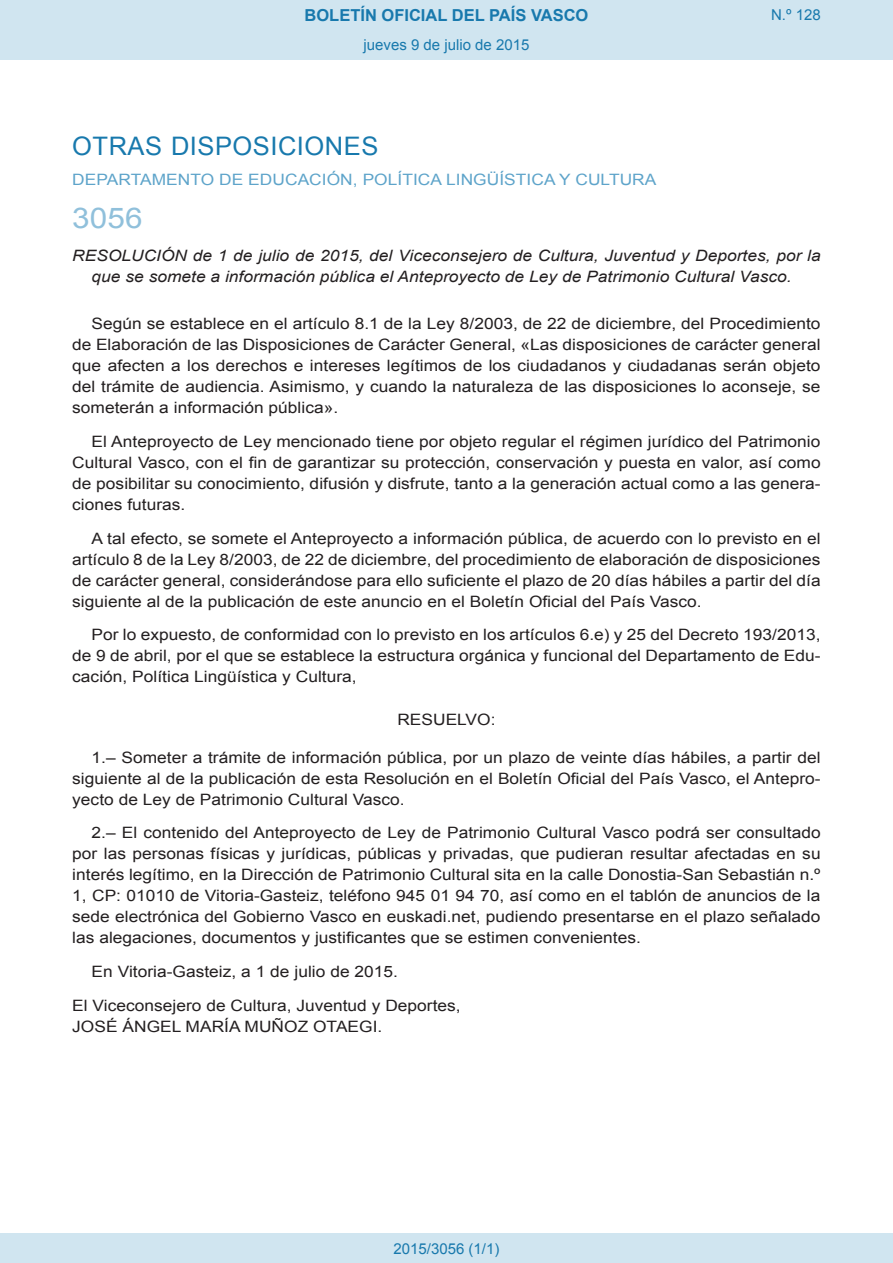
<style>
.page{position:relative;width:893px;height:1263px;background:#fff}
.page>*{position:absolute;margin:0;border:0;box-sizing:border-box;transform-origin:0 0}
.BOPVOrden{font:28.5px "Arial";color:#90c0db;scale:1.11 1}
.BOPVSeccion{font:25.5px "Arial";letter-spacing:.02em;color:#1879ad}
.t1{font:700 16.5px "Arial";color:#1879ad}
.BOPVDetalle{font:15.6px/21px "Arial";color:#231f20;text-align:justify;scale:1.11 1}
.BOPVTitulo{font:italic 15.6px/21px "Arial";color:#231f20;scale:1.11 1}
.BOPVOrganismo{font:15.6px "Arial";letter-spacing:.005em;color:#5ea4ca;scale:1.11 1}
.BOPVFirmaPuesto{font:15.6px "Arial";color:#231f20;scale:1.11 1}
.BOPVFirmaLugFec{font:15.6px "Arial";color:#231f20;scale:1.11 1}
.BOPVFirmaNombre{font:15.6px "Arial";color:#231f20;scale:1.11 1}
.BOPVClave{font:15.6px "Arial";color:#231f20;scale:1.11 1}
.Paginacion_Centro{font:15px "Arial";color:#1879ad}
</style>
<div class="page">
<div style="left:0;top:0;width:893px;height:60px;background:#d0e5f0"></div>
<div style="left:0;top:1233px;width:893px;height:30px;background:#d0e5f0"></div>
<p class="t1" style="left:305px;top:4px;width:285px">BOLETÍN OFICIAL DEL PAÍS VASCO</p>
<p class="Paginacion_Centro" style="left:363px;top:35px;width:167px">jueves 9 de julio de 2015</p>
<p class="Paginacion_Centro" style="left:771px;top:5px;width:51px">N.º 128</p>
<p class="BOPVSeccion" style="left:72px;top:129px;width:308px">OTRAS DISPOSICIONES</p>
<p class="BOPVOrganismo" style="left:72px;top:169px;width:528px">DEPARTAMENTO DE EDUCACIÓN, POLÍTICA LINGÜÍSTICA Y CULTURA</p>
<p class="BOPVOrden" style="left:72px;top:199px;width:65px">3056</p>
<p class="BOPVTitulo" style="left:92px;top:246px;width:658px;text-indent:-19px">RESOLUCIÓN de 1 de julio de 2015, del Viceconsejero de Cultura, Juventud y Deportes, por la que se somete a información pública el Anteproyecto de Ley de Patrimonio Cultural Vasco.</p>
<p class="BOPVDetalle" style="left:72px;top:313px;width:676px;text-indent:19px">Según se establece en el artículo 8.1 de la Ley 8/2003, de 22 de diciembre, del Procedimiento de Elaboración de las Disposiciones de Carácter General, «Las disposiciones de carácter general que afecten a los derechos e intereses legítimos de los ciudadanos y ciudadanas serán objeto del trámite de audiencia. Asimismo, y cuando la naturaleza de las disposiciones lo aconseje, se someterán a información pública».</p>
<p class="BOPVDetalle" style="left:72px;top:431px;width:676px;text-indent:19px">El Anteproyecto de Ley mencionado tiene por objeto regular el régimen jurídico del Patrimonio Cultural Vasco, con el fin de garantizar su protección, conservación y puesta en valor, así como de posibilitar su conocimiento, difusión y disfrute, tanto a la generación actual como a las genera&shy;ciones futuras.</p>
<p class="BOPVDetalle" style="left:72px;top:528px;width:676px;text-indent:19px">A tal efecto, se somete el Anteproyecto a información pública, de acuerdo con lo previsto en el artículo 8 de la Ley 8/2003, de 22 de diciembre, del procedimiento de elaboración de disposiciones de carácter general, considerándose para ello suficiente el plazo de 20 días hábiles a partir del día siguiente al de la publicación de este anuncio en el Boletín Oficial del País Vasco.</p>
<p class="BOPVDetalle" style="left:72px;top:624px;width:676px;text-indent:19px">Por lo expuesto, de conformidad con lo previsto en los artículos 6.e) y 25 del Decreto 193/2013, de 9 de abril, por el que se establece la estructura orgánica y funcional del Departamento de Edu&shy;cación, Política Lingüística y Cultura,</p>
<p class="BOPVClave" style="left:397px;top:709px;width:90px">RESUELVO:</p>
<p class="BOPVDetalle" style="left:72px;top:747px;width:676px;text-indent:19px">1.– Someter a trámite de información pública, por un plazo de veinte días hábiles, a partir del siguiente al de la publicación de esta Resolución en el Boletín Oficial del País Vasco, el Antepro&shy;yecto de Ley de Patrimonio Cultural Vasco.</p>
<p class="BOPVDetalle" style="left:72px;top:822px;width:676px;text-indent:19px">2.– El contenido del Anteproyecto de Ley de Patrimonio Cultural Vasco podrá ser consultado por las personas físicas y jurídicas, públicas y privadas, que pudieran resultar afectadas en su interés legítimo, en la Dirección de Patrimonio Cultural sita en la calle Donostia-San Sebastián n.º 1, CP: 01010 de Vitoria-Gasteiz, teléfono 945 01 94 70, así como en el tablón de anuncios de la sede electrónica del Gobierno Vasco en euskadi.net, pudiendo presentarse en el plazo señalado las alegaciones, documentos y justificantes que se estimen convenientes.</p>
<p class="BOPVFirmaLugFec" style="left:92px;top:961px;width:277px">En Vitoria-Gasteiz, a 1 de julio de 2015.</p>
<p class="BOPVFirmaPuesto" style="left:72px;top:995px;width:351px">El Viceconsejero de Cultura, Juventud y Deportes,</p>
<p class="BOPVFirmaNombre" style="left:72px;top:1016px;width:281px">JOSÉ ÁNGEL MARÍA MUÑOZ OTAEGI.</p>
<p class="Paginacion_Centro" style="left:393px;top:1238px;width:107px">2015/3056 (1/1)</p>
</div>
